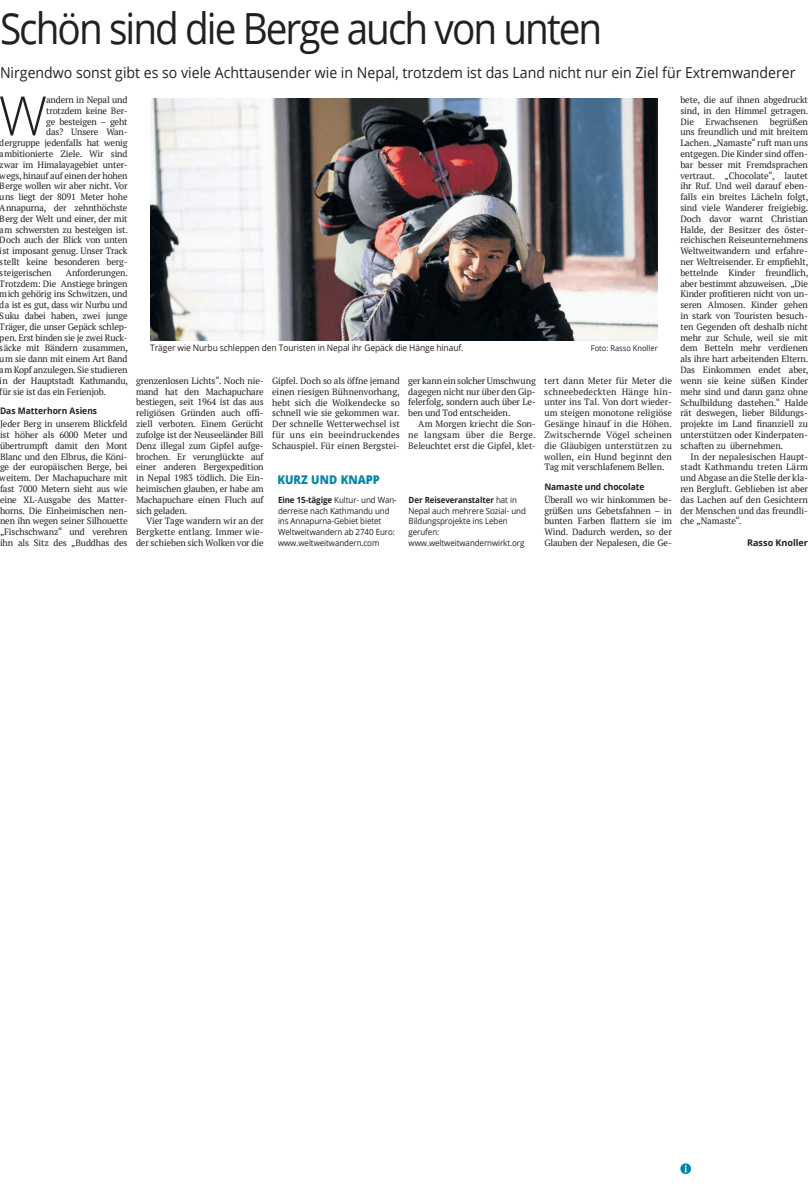
<style>
.page{position:relative;width:808px;height:1185px;background:#fff}
.page>*{position:absolute;margin:0;border:0;box-sizing:border-box;transform-origin:0 0}
.t1{font:300 54.5px "Open Sans";color:#221f1f}
.t2{font:43px "Open Sans";letter-spacing:-.05em;color:#221f1f;scale:.9 1}
.t3{font:15px "Open Sans";color:#221f1f;scale:.94 1}
.t4{font:800 12px "Open Sans";color:#0087a8;scale:.93 1}
.t5{font:9.1px/10.8px "PT Serif";letter-spacing:-.015em;color:#221f1f;text-align:justify}
.t6{font:700 9.1px "Open Sans";color:#221f1f}
.t7{font:9px "Open Sans";letter-spacing:-.01em;color:#221f1f;scale:.94 1}
.t8{font:700 9px "Open Sans";color:#221f1f;scale:.94 1}
.t9{font:8.5px/10.8px "Open Sans";letter-spacing:-.01em;color:#221f1f;scale:.94 1}
.t10{font:8px "Open Sans";color:#221f1f;scale:.94 1}
.s1{font-weight:700}
</style>
<div class="page">
<img style="left:150px;top:99px;width:508px;height:242px">
<svg style="left:680px;top:1163px;width:11px;height:11px"></svg>
<h2 class="t2" style="left:0;top:11px;width:671px">Schön sind die Berge auch von unten</h2>
<h3 class="t3" style="left:0;top:66px;width:848px">Nirgendwo sonst gibt es so viele Achttausender wie in Nepal, trotzdem ist das Land nicht nur ein Ziel für Extremwanderer</h3>
<h1 class="t1" style="left:-1px;top:85px;width:50px">W</h1>
<p class="t5" style="left:46px;top:95px;width:83px">andern in Nepal und</p>
<p class="t5" style="left:46px;top:106px;width:83px">trotzdem keine Ber-</p>
<p class="t5" style="left:46px;top:116px;width:83px">ge besteigen – geht</p>
<p class="t5" style="left:46px;top:127px;width:83px">das? Unsere Wan-</p>
<p class="t5" style="left:0;top:138px;width:129px">dergruppe jedenfalls hat wenig</p>
<p class="t5" style="left:0;top:149px;width:129px">ambitionierte Ziele. Wir sind</p>
<p class="t5" style="left:0;top:160px;width:129px">zwar im Himalayagebiet unter-</p>
<p class="t5" style="left:0;top:170px;width:129px">wegs, hinauf auf einen der hohen</p>
<p class="t5" style="left:0;top:181px;width:129px">Berge wollen wir aber nicht. Vor</p>
<p class="t5" style="left:0;top:192px;width:129px">uns liegt der 8091 Meter hohe</p>
<p class="t5" style="left:0;top:203px;width:129px">Annapurna, der zehnthöchste</p>
<p class="t5" style="left:0;top:214px;width:129px">Berg der Welt und einer, der mit</p>
<p class="t5" style="left:0;top:224px;width:129px">am schwersten zu besteigen ist.</p>
<p class="t5" style="left:0;top:235px;width:129px">Doch auch der Blick von unten</p>
<p class="t5" style="left:0;top:246px;width:129px">ist imposant genug. Unser Track</p>
<p class="t5" style="left:0;top:257px;width:129px">stellt keine besonderen berg-</p>
<p class="t5" style="left:0;top:268px;width:53px">steigerischen</p>
<p class="t5" style="left:0;top:268px;width:129px;text-indent:66px">Anforderungen.<br>Trotzdem: Die Anstiege bringen mich gehörig ins Schwitzen, und da ist es gut, dass wir Nurbu und Suku dabei haben, zwei junge Träger, die unser Gepäck schlep&shy;pen. Erst binden sie je zwei Ruck&shy;säcke mit Bändern zusammen, um sie dann mit einem Art Band am Kopf anzulegen. Sie studieren in der Hauptstadt Kathmandu, für sie ist das ein Ferienjob.</p>
<p class="t8" style="left:0;top:407px;width:105px">Das Matterhorn Asiens</p>
<p class="t5" style="left:0;top:419px;width:129px">Jeder Berg in unserem Blickfeld ist höher als 6000 Meter und übertrumpft damit den Mont Blanc und den Elbrus, die Köni&shy;ge der europäischen Berge, bei weitem. Der Machapuchare mit fast 7000 Metern sieht aus wie eine XL-Ausgabe des Matter&shy;horns. Die Einheimischen nen&shy;nen ihn wegen seiner Silhouette „Fischschwanz“ und verehren ihn als Sitz des „Buddhas des</p>
<p class="t7" style="left:150px;top:345px;width:335px">Träger wie Nurbu schleppen den Touristen in Nepal ihr Gepäck die Hänge hinauf.</p>
<p class="t10" style="left:591px;top:345px;width:73px">Foto: Rasso Knoller</p>
<p class="t5" style="left:136px;top:376px;width:129px">grenzenlosen Lichts“. Noch nie&shy;mand hat den Machapuchare bestiegen, seit 1964 ist das aus religiösen Gründen auch of昀椀&shy;ziell ver boten. Einem Gerücht zufolge ist der Neuseeländer Bill Denz illegal zum Gipfel aufge&shy;brochen. Er verunglückte auf einer anderen Bergexpedition in Nepal 1983 tödlich. Die Ein&shy;heimischen glauben, er habe am Machapuchare einen Fluch auf sich geladen.</p>
<p class="t5" style="left:136px;top:516px;width:129px;text-indent:10px">Vier Tage wandern wir an der Bergkette entlang. Immer wie&shy;der schieben sich Wolken vor die</p>
<p class="t5" style="left:272px;top:376px;width:129px">Gipfel. Doch so als öffne jemand einen riesigen Bühnenvorhang, hebt sich die Wolkendecke so schnell wie sie gekommen war.<br>Der schnelle Wetterwechsel ist für uns ein beeindruckendes Schauspiel. Für einen Bergstei-</p>
<p class="t5" style="left:408px;top:376px;width:129px">ger kann ein solcher Umschwung dagegen nicht nur über den Gip&shy;felerfolg, sondern auch über Le&shy;ben und Tod entscheiden.</p>
<p class="t5" style="left:408px;top:419px;width:129px;text-indent:10px">Am Morgen kriecht die Son&shy;ne langsam über die Berge.<br>Beleuchtet erst die Gipfel, klet-</p>
<h3 class="t4" style="left:277px;top:473px;width:112px">KURZ UND KNAPP</h3>
<p class="t9" style="left:278px;top:495px;width:128px"><span class="s1">Eine 15-tägige</span> Kultur- und Wan&shy;derreise nach Kathmandu und ins Annapurna-Gebiet bietet<br>Weltweitwandern ab 2740 Euro: www.weltweitwandern.com</p>
<p class="t9" style="left:409px;top:495px;width:126px"><span class="s1">Der Reiseveranstalter</span> hat in<br>Nepal auch mehrere Sozial- und<br>Bildungsprojekte ins Leben gerufen: www.weltweitwandernwirkt.org</p>
<p class="t5" style="left:544px;top:376px;width:129px">tert dann Meter für Meter die schneebedeckten Hänge hin&shy;unter ins Tal. Von dort wieder&shy;um steigen monotone religiöse Gesänge hinauf in die Höhen.<br>Zwitschernde Vögel scheinen die Gläubigen unterstützen zu wollen, ein Hund beginnt den Tag mit verschlafenem Bellen.</p>
<p class="t8" style="left:544px;top:483px;width:108px">Namaste und chocolate</p>
<p class="t5" style="left:544px;top:494px;width:129px">Überall wo wir hinkommen be&shy;grüßen uns Gebetsfahnen – in bunten Farben 昀氀attern sie im Wind. Dadurch werden, so der Glauben der Nepalesen, die Ge-</p>
<p class="t5" style="left:680px;top:95px;width:129px">bete, die auf ihnen abgedruckt sind, in den Himmel getragen.<br>Die</p>
<p class="t5" style="left:680px;top:116px;width:129px;text-indent:89px">begrüßen uns freundlich und mit breitem Lachen. „Namaste“ ruft man uns entgegen. Die Kinder sind offen&shy;bar besser mit Fremdsprachen vertraut. „Chocolate“, lautet ihr Ruf. Und weil darauf eben&shy;falls ein breites Lächeln folgt, sind viele Wanderer freigiebig.<br>Doch davor warnt Christian Halde, der Besitzer des öster&shy;reichischen Reiseunternehmens Weltweitwandern und erfahre&shy;ner Weltreisender. Er emp昀椀ehlt, bettelnde Kinder freundlich, aber bestimmt abzuweisen. „Die Kinder pro昀椀tieren nicht von un&shy;seren Almosen. Kinder gehen in stark von Touristen besuch&shy;ten Gegenden oft deshalb nicht mehr zur Schule, weil sie mit dem Betteln mehr verdienen als ihre hart arbeitenden Eltern.<br>Das Einkommen endet aber, wenn sie keine süßen Kinder mehr sind und dann ganz ohne Schulbildung dastehen.“ Halde rät deswegen, lieber Bildungs&shy;projekte im Land 昀椀nanziell zu unterstützen oder Kinderpaten&shy;schaften zu übernehmen.</p>
<p class="t5" style="left:680px;top:451px;width:129px;text-indent:10px">In der nepalesischen Haupt&shy;stadt Kathmandu treten Lärm und Abgase an die Stelle der kla&shy;ren Bergluft. Geblieben ist aber das Lachen auf den Gesichtern der Menschen und das freundli&shy;che „Namaste“.</p>
<p class="t6" style="left:747px;top:539px;width:62px">Rasso Knoller</p>
<p class="t5" style="left:705px;top:116px;width:54px">Erwachsenen</p>
</div>
